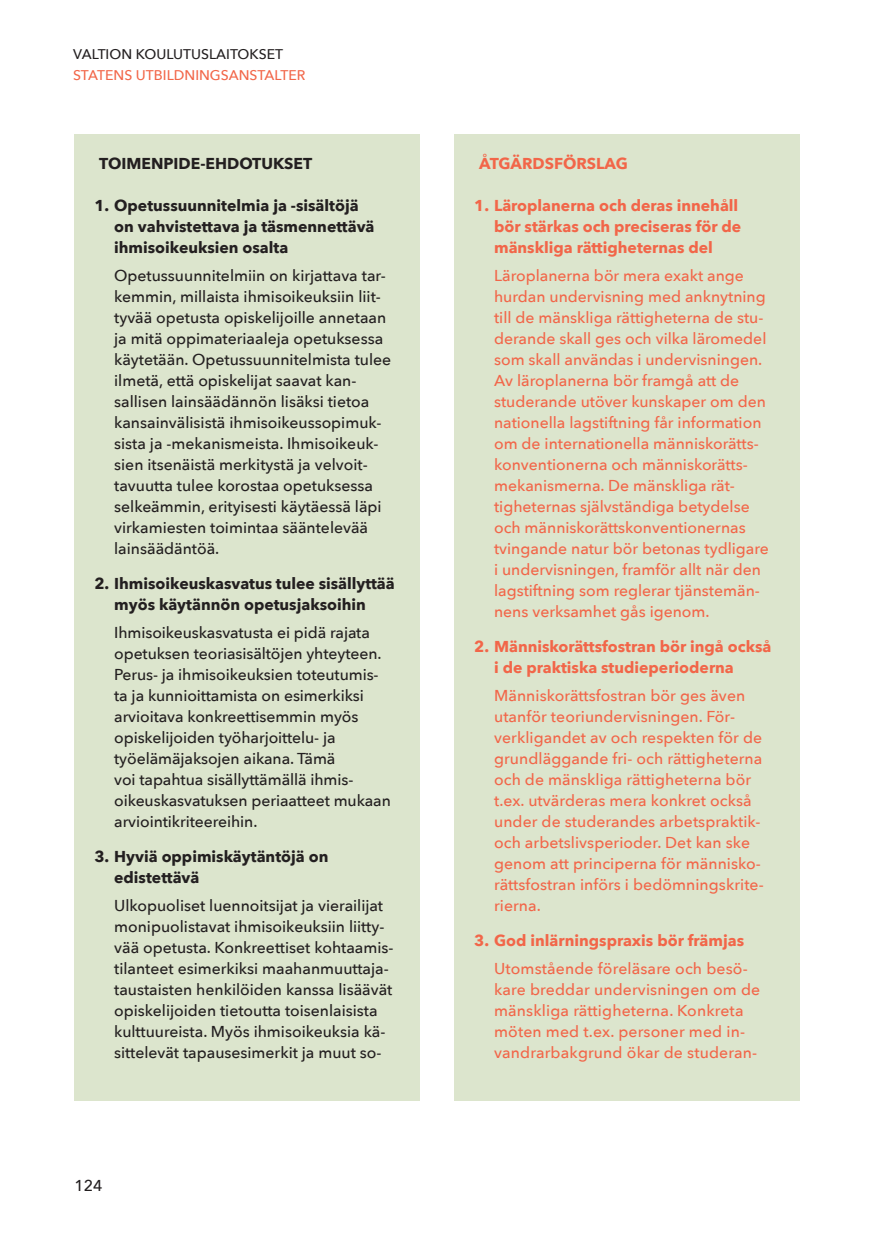
<style>
.page{position:relative;width:874px;height:1241px;background:#fff}
.page>*{position:absolute;margin:0;border:0;box-sizing:border-box;transform-origin:0 0}
.t1{font:500 15.75px/21px "Avenir Next";color:#231f20}
.t2{font:500 15.75px/21px "Avenir Next";color:#f26649}
.t3{font:700 15.75px/21px "Avenir Next";color:#231f20}
.t4{font:700 15.75px/21px "Avenir Next";color:#f26649}
.t5{font:500 14px "Avenir Next";color:#f26649}
.t6{font:500 14px "Avenir Next";color:#231f20}
</style>
<div class="page">
<div style="left:74px;top:134px;width:345px;height:966px;background:#dce5cd"></div>
<div style="left:454px;top:134px;width:345px;height:966px;background:#dce5cd"></div>
<p class="t6" style="left:73px;top:45px;width:211px">VALTION KOULUTUSLAITOKSET</p>
<p class="t5" style="left:73px;top:66px;width:233px">STATENS UTBILDNINGSANSTALTER</p>
<p class="t3" style="left:99px;top:152px;width:214px">TOIMENPIDE-EHDOTUKSET</p>
<p class="t3" style="left:114px;top:194px;width:262px;text-indent:-20px">1. Opetussuunnitelmia ja -sisältöjä on vahvistettava ja täsmennettävä ihmisoikeuksien osalta</p>
<p class="t1" style="left:114px;top:265px;width:278px">Opetussuunnitelmiin on kirjattava tar&shy;kemmin, millaista ihmisoikeuksiin liit&shy;tyvää opetusta opiskelijoille annetaan ja mitä oppimateriaaleja opetuksessa käytetään. Opetussuunnitelmista tulee ilmetä, että opiskelijat saavat kan&shy;sallisen lainsäädännön lisäksi tietoa kansainvälisistä ihmisoikeussopimuk&shy;sista ja -mekanismeista. Ihmisoikeuk&shy;sien itsenäistä merkitystä ja velvoit&shy;tavuutta tulee korostaa opetuksessa selkeämmin, erityisesti käytäessä läpi virkamiesten toimintaa sääntelevää lainsäädäntöä.</p>
<p class="t3" style="left:94px;top:572px;width:302px;text-align:center">2. Ihmisoikeuskasvatus tulee sisällyttää myös käytännön opetusjaksoihin</p>
<p class="t1" style="left:114px;top:622px;width:278px">Ihmisoikeuskasvatusta ei pidä rajata opetuksen teoriasisältöjen yhteyteen.<br>Perus- ja ihmisoikeuksien toteutumis&shy;ta ja kunnioittamista on esimerkiksi arvioitava konkreettisemmin myös opiskelijoiden työharjoittelu- ja työelämäjaksojen aikana. Tämä<br>voi tapahtua sisällyttämällä ihmis&shy;oikeuskasvatuksen periaatteet mukaan arviointikriteereihin.</p>
<p class="t3" style="left:114px;top:845px;width:215px;text-indent:-20px">3. Hyviä oppimiskäytäntöjä on edistettävä</p>
<p class="t1" style="left:114px;top:894px;width:281px">Ulkopuoliset luennoitsijat ja vierailijat monipuolistavat ihmisoikeuksiin liitty&shy;vää opetusta. Konkreettiset kohtaamis&shy;tilanteet esimerkiksi maahanmuuttaja&shy;taustaisten henkilöiden kanssa lisäävät opiskelijoiden tietoutta toisenlaisista kulttuureista. Myös ihmisoikeuksia kä&shy;sittelevät tapausesimerkit ja muut so-</p>
<p class="t1" style="left:74px;top:1174px;width:30px">124</p>
<p class="t4" style="left:479px;top:152px;width:150px">ÅTGÄRDSFÖRSLAG</p>
<p class="t4" style="left:494px;top:194px;width:249px;text-indent:-20px">1. Läroplanerna och deras innehåll bör stärkas och preciseras för de mänskliga rättigheternas del</p>
<p class="t2" style="left:494px;top:265px;width:276px">Läroplanerna bör mera exakt ange hurdan undervisning med anknytning till de mänskliga rättigheterna de stu&shy;derande skall ges och vilka läromedel som skall användas i undervisningen.<br>Av läroplanerna bör framgå att de studerande utöver kunskaper om den nationella lagstiftning får information om de internationella människorätts&shy;konventionerna och människorätts&shy;mekanismerna. De mänskliga rät&shy;tigheternas självständiga betydelse och människorättskonventionernas tvingande natur bör betonas tydligare i undervisningen, framför allt när den lagstiftning som reglerar tjänstemän&shy;nens verksamhet gås igenom.</p>
<p class="t4" style="left:494px;top:635px;width:278px;text-indent:-20px">2. Människorättsfostran bör ingå också i de praktiska studieperioderna</p>
<p class="t2" style="left:494px;top:684px;width:271px">Människorättsfostran bör ges även utanför teoriundervisningen. För&shy;verkligandet av och respekten för de grundläggande fri- och rättigheterna och de mänskliga rättigheterna bör t.ex. utvärderas mera konkret också under de studerandes arbetspraktik&shy;och arbetslivsperioder. Det kan ske genom att principerna för människo&shy;rättsfostran införs i bedömningskrite&shy;rierna.</p>
<p class="t4" style="left:474px;top:929px;width:271px">3. God inlärningspraxis bör främjas</p>
<p class="t2" style="left:494px;top:957px;width:267px">Utomstående föreläsare och besö&shy;kare breddar undervisningen om de mänskliga rättigheterna. Konkreta möten med t.ex. personer med in&shy;vandrarbakgrund ökar de studeran-</p>
</div>
